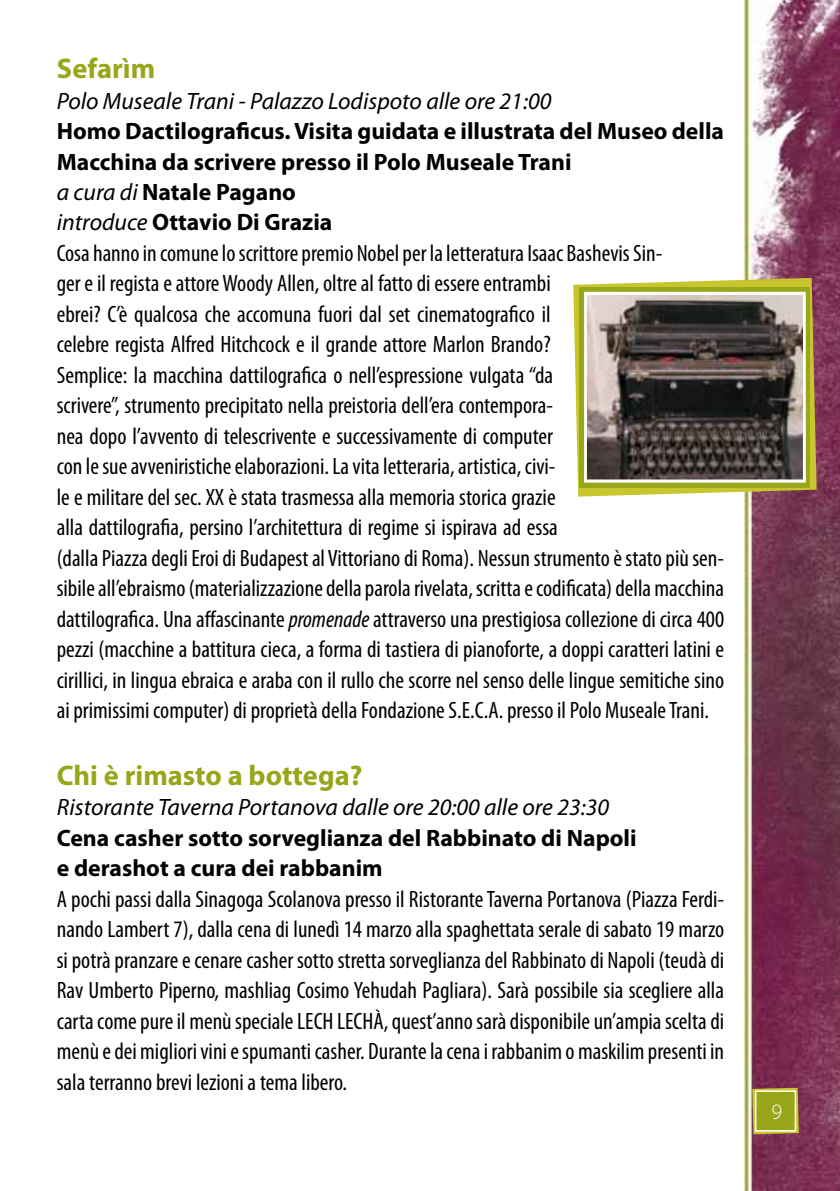
<style>
.page{position:relative;width:840px;height:1191px;background:#fff}
.page>*{position:absolute;margin:0;border:0;box-sizing:border-box;transform-origin:0 0}
.t1{font:700 28.4px "Myriad Pro";color:#97a719}
.t2{font:condensed 23.8px/30.4px "Myriad Pro";color:#000}
.t3{font:italic 23.8px "Myriad Pro";color:#000}
.t4{font:700 23.8px/30.4px "Myriad Pro";color:#000}
.t5{font:300 22px "Myriad Pro";color:#fff}
.s1{font-weight:700;font-stretch:normal}
.s2{font-style:italic;font-stretch:normal}
.s3{font-style:italic}
</style>
<div class="page">
<img style="left:743px;top:0;width:96px;height:1191px">
<svg style="left:751px;top:1087px;width:47px;height:47px"></svg>
<div style="left:754px;top:1090px;width:41px;height:41px;background:#97a719;border:2px solid #fff"></div>
<svg style="left:573px;top:278px;width:243px;height:218px;fill:#c7c62f"></svg>
<svg style="left:579px;top:287px;width:230px;height:200px;fill:#97a719"></svg>
<img style="left:587px;top:296px;width:214px;height:182px">
<div style="left:583px;top:292px;width:222px;height:190px;border:3px solid #fff"></div>
<p class="t1" style="left:57px;top:50px;width:100px">Sefarìm</p>
<p class="t3" style="left:57px;top:86px;width:496px">Polo Museale Trani - Palazzo Lodispoto alle ore 21:00</p>
<p class="t2" style="left:57px;top:116px;width:668px"><span class="s1">Homo Dactilograficus. Visita guidata e illustrata del Museo della Macchina da scrivere presso il Polo Museale Trani<br></span><span class="s2">a cura di</span> <span class="s1">Natale Pagano<br></span><span class="s2">introduce</span> <span class="s1">Ottavio Di Grazia<br></span>Cosa hanno in comune lo scrittore premio Nobel per la letteratura Isaac Bashevis Sin-<br>ger e il regista e attore Woody Allen, oltre al fatto di essere entrambi<br>ebrei? C’è qualcosa che accomuna fuori dal set cinematografico il<br>celebre regista Alfred Hitchcock e il grande attore Marlon Brando?<br>Semplice: la macchina dattilografica o nell’espressione vulgata “da<br>scrivere”, strumento precipitato nella preistoria dell’era contempora-<br>nea dopo l’avvento di telescrivente e successivamente di computer<br>con le sue avveniristiche elaborazioni. La vita letteraria, artistica, civi-<br>le e militare del sec. XX è stata trasmessa alla memoria storica grazie<br>alla dattilografia, persino l’architettura di regime si ispirava ad essa<br>(dalla Piazza degli Eroi di Budapest al Vittoriano di Roma). Nessun strumento è stato più sen&shy;sibile all’ebraismo (materializzazione della parola rivelata, scritta e codificata) della macchina dattilografica. Una affascinante <span class="s3">promenade</span> attraverso una prestigiosa collezione di circa 400 pezzi (macchine a battitura cieca, a forma di tastiera di pianoforte, a doppi caratteri latini e cirillici, in lingua ebraica e araba con il rullo che scorre nel senso delle lingue semitiche sino ai primissimi computer) di proprietà della Fondazione S.E.C.A. presso il Polo Museale Trani.</p>
<p class="t1" style="left:57px;top:756px;width:307px">Chi è rimasto a bottega?</p>
<p class="t3" style="left:57px;top:792px;width:553px">Ristorante Taverna Portanova dalle ore 20:00 alle ore 23:30</p>
<p class="t4" style="left:57px;top:821px;width:581px">Cena casher sotto sorveglianza del Rabbinato di Napoli e derashot a cura dei rabbanim</p>
<p class="t2" style="left:57px;top:883px;width:668px;text-align:justify">A pochi passi dalla Sinagoga Scolanova presso il Ristorante Taverna Portanova (Piazza Ferdi&shy;nando Lambert 7), dalla cena di lunedì 14 marzo alla spaghettata serale di sabato 19 marzo si potrà pranzare e cenare casher sotto stretta sorveglianza del Rabbinato di Napoli (teudà di Rav Umberto Piperno, mashliag Cosimo Yehudah Pagliara). Sarà possibile sia scegliere alla carta come pure il menù speciale LECH LECHÀ, quest’anno sarà disponibile un’ampia scelta di menù e dei migliori vini e spumanti casher. Durante la cena i rabbanim o maskilim presenti in sala terranno brevi lezioni a tema libero.</p>
<p class="t5" style="left:770px;top:1099px;width:12px">9</p>
</div>
